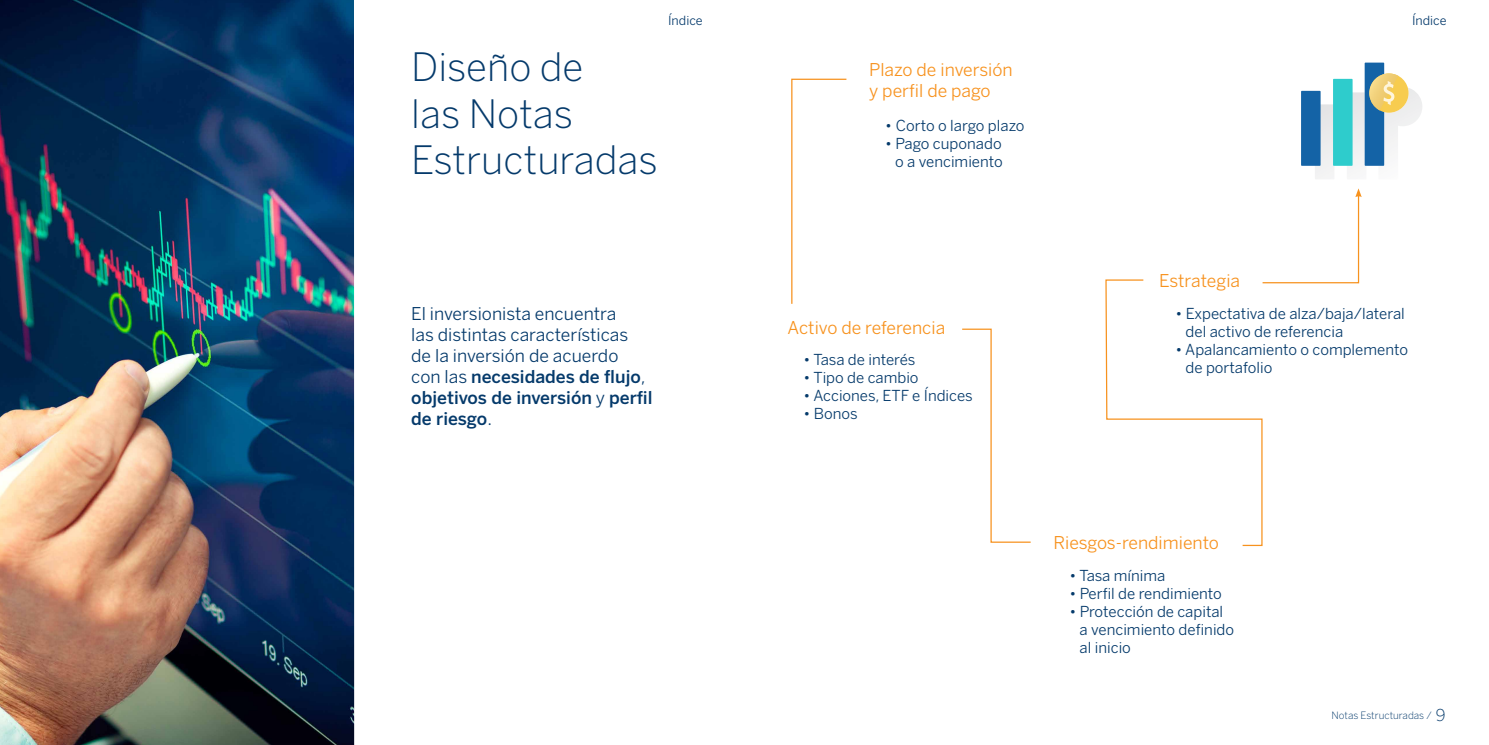
<style>
.page{position:relative;width:1489px;height:745px;background:#fff}
.page>*{position:absolute;margin:0;border:0;box-sizing:border-box;transform-origin:0 0}
.t1{font:300 38.75px/46.5px "Benton Sans BBVA";color:#053a6b}
.t2{font:17.5px/21px "Benton Sans BBVA";color:#053a6b}
.t3{font:17.5px/21px "Benton Sans BBVA";color:#f7921e}
.t4{font:15px/18px "Benton Sans BBVA";color:#053a6b}
.t5{font:12.5px "Benton Sans BBVA";color:#053a6b}
.t6{font:300 10px "Benton Sans BBVA";color:#053a6b}
.s1{font-weight:500}
.s2{font-size:16.25px}
</style>
<div class="page">
<img style="left:0;top:0;width:354px;height:744px">
<svg style="left:791px;top:78px;width:56px;height:226px"></svg>
<svg style="left:962px;top:328px;width:69px;height:215px"></svg>
<svg style="left:1105px;top:188px;width:256px;height:358px"></svg>
<img style="left:1315px;top:104px;width:19px;height:75px">
<img style="left:1347px;top:92px;width:17px;height:78px">
<img style="left:1383px;top:88px;width:39px;height:78px">
<div style="left:1300px;top:91px;width:20px;height:75px;background:#1463a6"></div>
<div style="left:1332px;top:79px;width:20px;height:87px;background:#2ecccc"></div>
<div style="left:1364px;top:63px;width:19px;height:103px;background:#1463a6"></div>
<div style="left:1369px;top:73px;width:39px;height:40px;background:#f7cc4f;border-radius:50%"></div>
<img style="left:1369px;top:73px;width:28px;height:37px">
<svg style="left:1383px;top:81px;width:11px;height:24px"></svg>
<p class="t5" style="left:668px;top:13px;width:36px">Índice</p>
<p class="t5" style="left:1411px;top:13px;width:36px">Índice</p>
<h1 class="t1" style="left:411px;top:44px;width:248px">Diseño de<br>las Notas<br>Estructuradas</h1>
<p class="t3" style="left:869px;top:59px;width:145px">Plazo de inversión y perfil de pago</p>
<p class="t4" style="left:885px;top:117px;width:141px">• Corto o largo plazo</p>
<p class="t4" style="left:885px;top:135px;width:119px;text-align:right">• Pago cuponado o a vencimiento</p>
<p class="t2" style="left:411px;top:303px;width:243px">El inversionista encuentra<br>las distintas características de la inversión de acuerdo<br>con las <span class="s1">necesidades de flujo</span>, <span class="s1">objetivos de inversión</span> y <span class="s1">perfil de riesgo</span>.</p>
<p class="t3" style="left:787px;top:316px;width:159px">Activo de referencia</p>
<p class="t4" style="left:803px;top:350px;width:113px">• Tasa de interés</p>
<p class="t4" style="left:803px;top:368px;width:117px">• Tipo de cambio</p>
<p class="t4" style="left:803px;top:386px;width:171px">• Acciones, ETF e Índices</p>
<p class="t4" style="left:803px;top:404px;width:56px">• Bonos</p>
<p class="t3" style="left:1159px;top:270px;width:82px">Estrategia</p>
<p class="t4" style="left:1185px;top:304px;width:221px;text-indent:-10px">• Expectativa de alza/baja/lateral del activo de referencia</p>
<p class="t4" style="left:1185px;top:340px;width:224px;text-indent:-10px">• Apalancamiento o complemento de portafolio</p>
<p class="t3" style="left:1053px;top:532px;width:167px">Riesgos-rendimiento</p>
<p class="t4" style="left:1069px;top:566px;width:97px">• Tasa mínima</p>
<p class="t4" style="left:1069px;top:584px;width:154px">• Perfil de rendimiento</p>
<p class="t4" style="left:1079px;top:602px;width:156px;text-indent:-10px">• Protección de capital a vencimiento definido al inicio</p>
<p class="t6" style="left:1331px;top:709px;width:115px">Notas Estructuradas / <span class="s2">9</span></p>
</div>
